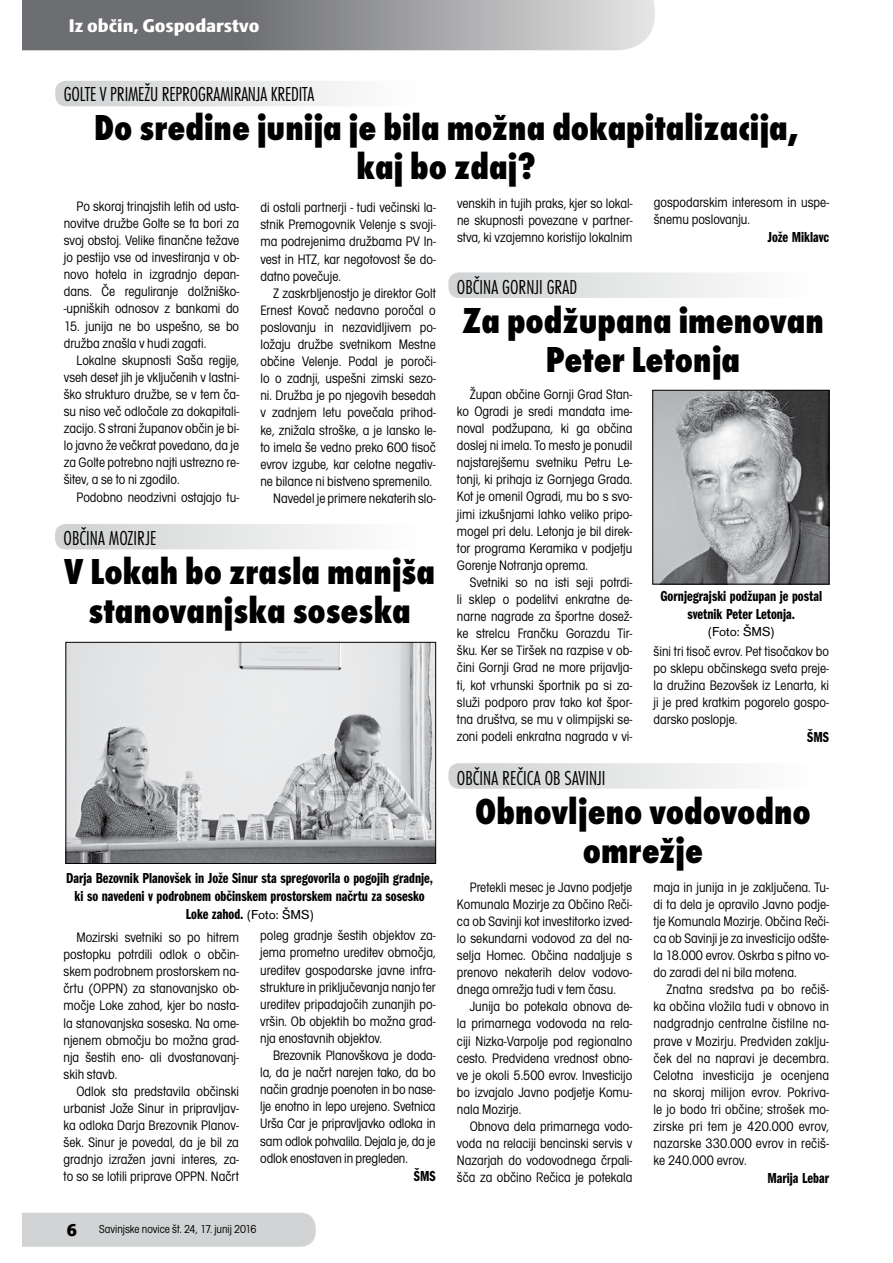
<style>
.page{position:relative;width:893px;height:1263px;background:#fff}
.page>*{position:absolute;margin:0;border:0;box-sizing:border-box;transform-origin:0 0}
.t1{font:37.5px/39px "Futura TEE Extr Bold Cond";color:#000;text-align:center}
.t2{font:21px "Futura TEE Ligh Cond";color:#000}
.t3{font:18px "Skoda Sans Black CE";color:#fff}
.t4{font:15px/18px "Franklin Got Itc TEE Demi Comp";color:#000;text-align:center}
.t5{font:condensed 14.25px/17.1px "Avant Gar Got Itc TEE";color:#000;text-align:justify}
.t6{font:13.5px "Accius TEE";color:#000}
.t7{font:condensed 12px "Avant Gar Got Itc TEE";color:#000}
.s1{font-family:"Accius TEE";font-size:13.5px}
.s2{font-family:"Skoda Sans";font-weight:900;font-stretch:normal;font-size:18px}
</style>
<div class="page">
<svg style="left:22px;top:0;width:633px;height:50px;background:#949597"></svg>
<div style="left:22px;top:1213px;width:294px;height:34px;background:#d1d3d4"></div>
<div style="left:55px;top:81px;width:370px;height:25px;background:linear-gradient(to right,#cfd1d2,#fff);border-radius:10px"></div>
<div style="left:55px;top:524px;width:370px;height:25px;background:linear-gradient(to right,#cfd1d2,#fff);border-radius:10px"></div>
<img style="left:68px;top:644px;width:366px;height:218px">
<div style="left:66px;top:642px;width:370px;height:222px;border:1px solid #000"></div>
<div style="left:448px;top:272px;width:370px;height:26px;background:linear-gradient(to right,#cfd1d2,#fff);border-radius:10px"></div>
<div style="left:448px;top:763px;width:370px;height:26px;background:linear-gradient(to right,#cfd1d2,#fff);border-radius:10px"></div>
<img style="left:655px;top:392px;width:172px;height:190px">
<div style="left:653px;top:390px;width:176px;height:194px;border:1px solid #000"></div>
<p class="t3" style="left:69px;top:15px;width:192px">Iz občin, Gospodarstvo</p>
<h2 class="t2" style="left:64px;top:82px;width:252px">GOLTE V PRIMEŽU REPROGRAMIRANJA KREDITA</h2>
<h1 class="t1" style="left:94px;top:108px;width:706px">Do sredine junija je bila možna dokapitalizacija, kaj bo zdaj?</h1>
<p class="t5" style="left:64px;top:198px;width:177px;text-indent:13px">Po skoraj trinajstih letih od usta&shy;novitve družbe Golte se ta bori za svoj obstoj. Velike finančne težave jo pestijo vse od investiranja v ob&shy;novo hotela in izgradnjo depan&shy;dans. Če reguliranje dolžniško--upniških odnosov z bankami do</p>
<p class="t5" style="left:64px;top:317px;width:177px">15. junija ne bo uspešno, se bo družba znašla v hudi zagati.</p>
<p class="t5" style="left:64px;top:352px;width:177px;text-indent:13px">Lokalne skupnosti Saša regije, vseh deset jih je vključenih v lastni&shy;ško strukturo družbe, se v tem ča&shy;su niso več odločale za dokapitali&shy;zacijo. S strani županov občin je bi&shy;lo javno že večkrat povedano, da je za Golte potrebno najti ustrezno re&shy;šitev, a se to ni zgodilo.</p>
<p class="t5" style="left:77px;top:488px;width:164px">Podobno neodzivni ostajajo tu-</p>
<p class="t5" style="left:457px;top:195px;width:177px">venskih in tujih praks, kjer so lokal&shy;ne skupnosti povezane v partner&shy;stva, ki vzajemno koristijo lokalnim</p>
<p class="t5" style="left:654px;top:193px;width:177px">gospodarskim interesom in uspe&shy;šnemu poslovanju.</p>
<p class="t5" style="left:260px;top:199px;width:177px">di ostali partnerji - tudi večinski la&shy;stnik Premogovnik Velenje s svoji&shy;ma podrejenima družbama PV In&shy;vest in HTZ, kar negotovost še do&shy;datno povečuje.</p>
<p class="t5" style="left:260px;top:285px;width:177px;text-align:right">Z zaskrbljenostjo je direktor Golt Ernest Kovač nedavno poročal o poslovanju in nezavidljivem po&shy;ložaju družbe svetnikom Mestne občine Velenje. Podal je poroči&shy;lo o zadnji, uspešni zimski sezo&shy;ni. Družba je po njegovih besedah v zadnjem letu povečala prihod&shy;ke, znižala stroške, a je lansko le&shy;to imela še vedno preko 600 tisoč evrov izgube, kar celotne negativ&shy;ne bilance ni bistveno spremenilo.<br>Navedel je primere nekaterih slo-</p>
<p class="t4" style="left:767px;top:228px;width:63px">Jože Miklavc</p>
<h2 class="t2" style="left:457px;top:274px;width:122px">OBČINA GORNJI GRAD</h2>
<h1 class="t1" style="left:462px;top:301px;width:363px">Za podžupana imenovan<br>Peter Letonja</h1>
<p class="t5" style="left:457px;top:386px;width:177px;text-indent:13px">Župan občine Gornji Grad Stan&shy;ko Ogradi je sredi mandata ime&shy;noval podžupana, ki ga občina doslej ni imela. To mesto je ponudil najstarejšemu svetniku Petru Le&shy;tonji, ki prihaja iz Gornjega Grada.<br>Kot je omenil Ogradi, mu bo s svo&shy;jimi izkušnjami lahko veliko pripo&shy;mogel pri delu. Letonja je bil direk&shy;tor programa Keramika v podjetju Gorenje Notranja oprema.</p>
<p class="t5" style="left:457px;top:574px;width:177px;text-indent:13px">Svetniki so na isti seji potrdi&shy;li sklep o podelitvi enkratne de&shy;narne nagrade za športne dosež&shy;ke strelcu Frančku Gorazdu Tir&shy;šku. Ker se Tiršek na razpise v ob&shy;čini Gornji Grad ne more prijavlja&shy;ti, kot vrhunski športnik pa si za&shy;služi podporo prav tako kot špor&shy;tna društva, se mu v olimpijski se&shy;zoni podeli enkratna nagrada v vi-</p>
<h2 class="t2" style="left:64px;top:526px;width:94px">OBČINA MOZIRJE</h2>
<h1 class="t1" style="left:64px;top:553px;width:372px">V Lokah bo zrasla manjša stanovanjska soseska</h1>
<p class="t4" style="left:660px;top:587px;width:163px">Gornjegrajski podžupan je postal svetnik Peter Letonja.</p>
<p class="t6" style="left:708px;top:624px;width:68px">(Foto: ŠMS)</p>
<p class="t5" style="left:654px;top:643px;width:177px">šini tri tisoč evrov. Pet tisočakov bo po sklepu občinskega sveta preje&shy;la družina Bezovšek iz Lenarta, ki ji je pred kratkim pogorelo gospo&shy;darsko poslopje.</p>
<p class="t4" style="left:807px;top:729px;width:23px">ŠMS</p>
<p class="t4" style="left:66px;top:869px;width:369px">Darja Bezovnik Planovšek in Jože Sinur sta spregovorila o pogojih gradnje, ki so navedeni v podrobnem občinskem prostorskem načrtu za sosesko<br>Loke zahod. <span class="s1">(Foto: ŠMS)</span></p>
<p class="t5" style="left:64px;top:929px;width:177px;text-indent:13px">Mozirski svetniki so po hitrem postopku potrdili odlok o občin&shy;skem podrobnem prostorskem na&shy;črtu (OPPN) za stanovanjsko ob&shy;močje Loke zahod, kjer bo nasta&shy;la stanovanjska soseska. Na ome&shy;njenem območju bo možna grad&shy;nja šestih eno- ali dvostanovanj&shy;skih stavb.</p>
<p class="t5" style="left:64px;top:1083px;width:177px;text-indent:13px">Odlok sta predstavila občinski urbanist Jože Sinur in pripravljav&shy;ka odloka Darja Brezovnik Planov&shy;šek. Sinur je povedal, da je bil za gradnjo izražen javni interes, za&shy;to so se lotili priprave OPPN. Načrt</p>
<p class="t5" style="left:260px;top:927px;width:177px">poleg gradnje šestih objektov za&shy;jema prometno ureditev območja, ureditev gospodarske javne infra&shy;strukture in priključevanja nanjo ter ureditev pripadajočih zunanjih po&shy;vršin. Ob objektih bo možna grad&shy;nja enostavnih objektov.</p>
<p class="t5" style="left:260px;top:1047px;width:177px;text-indent:13px">Brezovnik Planovškova je doda&shy;la, da je načrt narejen tako, da bo način gradnje poenoten in bo nase&shy;lje enotno in lepo urejeno. Svetnica Urša Car je pripravljavko odloka in sam odlok pohvalila. Dejala je, da je odlok enostaven in pregleden.</p>
<p class="t4" style="left:414px;top:1167px;width:23px">ŠMS</p>
<p class="t7" style="left:67px;top:1222px;width:191px"><span class="s2">6</span> Savinjske novice št. 24, 17. junij 2016</p>
<h2 class="t2" style="left:457px;top:766px;width:150px">OBČINA REČICA OB SAVINJI</h2>
<h1 class="t1" style="left:475px;top:792px;width:337px">Obnovljeno vodovodno omrežje</h1>
<p class="t5" style="left:457px;top:878px;width:177px;text-indent:13px">Pretekli mesec je Javno podjetje Komunala Mozirje za Občino Reči&shy;ca ob Savinji kot investitorko izved&shy;lo sekundarni vodovod za del na&shy;selja Homec. Občina nadaljuje s prenovo nekaterih delov vodovo&shy;dnega omrežja tudi v tem času.</p>
<p class="t5" style="left:457px;top:998px;width:177px;text-indent:13px">Junija bo potekala obnova de&shy;la primarnega vodovoda na rela&shy;ciji Nizka-Varpolje pod regionalno cesto. Predvidena vrednost obno&shy;ve je okoli 5.500 evrov. Investicijo bo izvajalo Javno podjetje Komu&shy;nala Mozirje.</p>
<p class="t5" style="left:457px;top:1118px;width:177px;text-indent:13px">Obnova dela primarnega vodo&shy;voda na relaciji bencinski servis v Nazarjah do vodovodnega črpali&shy;šča za občino Rečica je potekala</p>
<p class="t5" style="left:654px;top:878px;width:177px">maja in junija in je zaključena. Tu&shy;di ta dela je opravilo Javno podje&shy;tje Komunala Mozirje. Občina Reči&shy;ca ob Savinji je za investicijo odšte&shy;la 18.000 evrov. Oskrba s pitno vo&shy;do zaradi del ni bila motena.</p>
<p class="t5" style="left:654px;top:981px;width:177px;text-indent:13px">Znatna sredstva pa bo rečiš&shy;ka občina vložila tudi v obnovo in nadgradnjo centralne čistilne na&shy;prave v Mozirju. Predviden zaklju&shy;ček del na napravi je decembra.<br>Celotna investicija je ocenjena na skoraj milijon evrov. Pokriva&shy;le jo bodo tri občine; strošek mo&shy;zirske pri tem je 420.000 evrov, nazarske 330.000 evrov in rečiš&shy;ke 240.000 evrov.</p>
<p class="t4" style="left:767px;top:1169px;width:63px">Marija Lebar</p>
</div>
